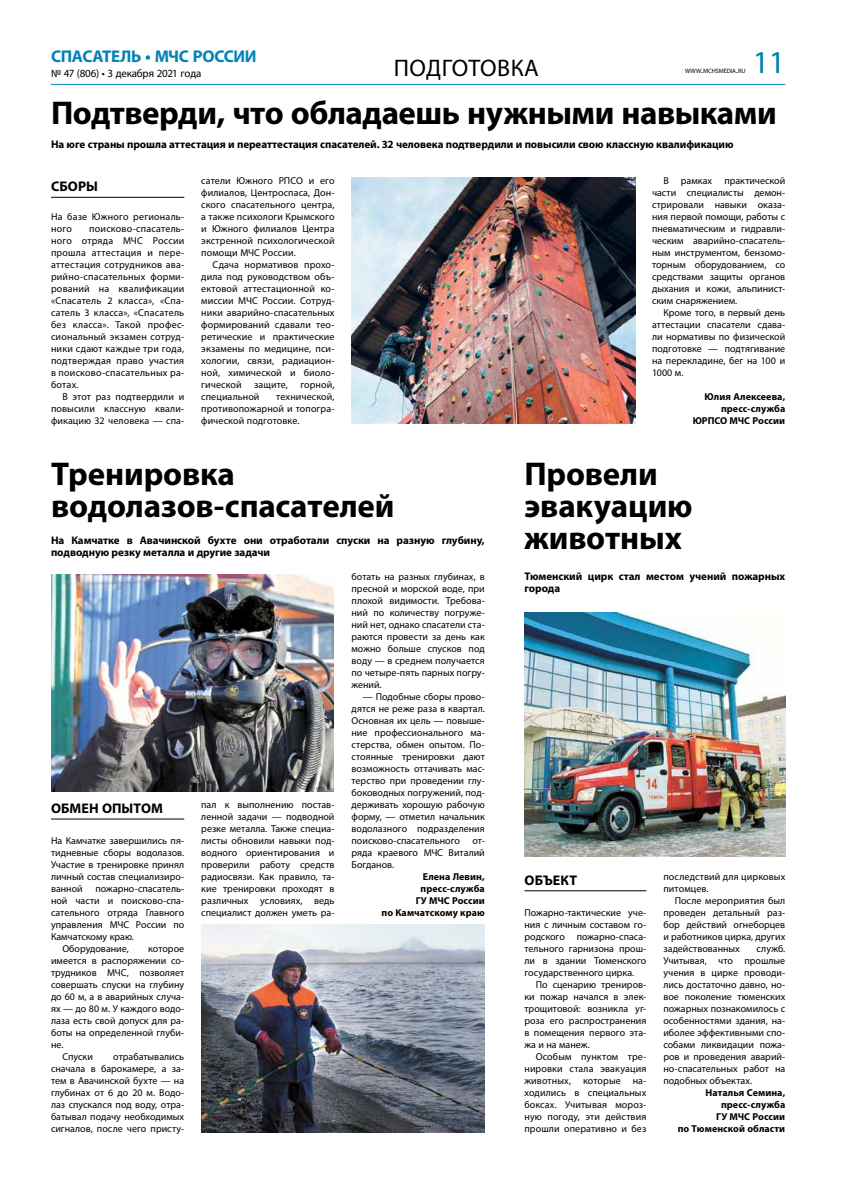
<style>
.page{position:relative;width:842px;height:1191px;background:#fff}
.page>*{position:absolute;margin:0;border:0;box-sizing:border-box;transform-origin:0 0}
.t1{font:700 33px/32px "Myriad Pro";letter-spacing:-.005em;color:#000}
.t2{font:32px "Myriad Pro";color:#0082b9}
.t3{font:24px "Myriad Pro";letter-spacing:.02em;color:#000}
.t4{font:700 17px "Myriad Pro";letter-spacing:-.02em;color:#0082b9}
.t5{font:700 14px "Myriad Pro";letter-spacing:.005em;color:#000}
.t6{font:700 11px/12px "Myriad Pro";letter-spacing:-.005em;color:#000}
.t7{font:11px "Myriad Pro";letter-spacing:-.015em;color:#000}
.t8{font:10px/12px "Myriad Pro";color:#000;text-align:justify}
.t9{font:700 10px/12px "Myriad Pro";letter-spacing:.01em;color:#000;text-align:right}
.t10{font:10px/12px "Myriad Pro";letter-spacing:.02em;color:#000}
.t11{font:6.3px "Myriad Pro";letter-spacing:-.01em;color:#000}
.s1{font-size:9px}
</style>
<div class="page">
<hr style="left:51px;top:84px;width:734px;height:1px;background:#0087bb">
<hr style="left:524px;top:890px;width:122px;height:1px;background:#000">
<hr style="left:51px;top:818px;width:133px;height:1px;background:#000">
<hr style="left:51px;top:197px;width:133px;height:1px;background:#000">
<img style="left:51px;top:574px;width:283px;height:217px">
<img style="left:524px;top:612px;width:261px;height:244px">
<img style="left:351px;top:178px;width:284px;height:246px">
<img style="left:201px;top:924px;width:284px;height:208px">
<h3 class="t4" style="left:51px;top:46px;width:207px">СПАСАТЕЛЬ • МЧС РОССИИ</h3>
<p class="t7" style="left:51px;top:67px;width:152px">№ 47 (806) • 3 декабря 2021 года</p>
<h3 class="t3" style="left:394px;top:53px;width:147px">ПОДГОТОВКА</h3>
<p class="t11" style="left:685px;top:67px;width:62px">WWW<span class="s1">.</span>MCHSMEDIA<span class="s1">.</span>RU</p>
<h2 class="t2" style="left:753px;top:42px;width:34px">11</h2>
<h1 class="t1" style="left:51px;top:96px;width:727px">Подтверди, что обладаешь нужными навыками</h1>
<p class="t6" style="left:51px;top:138px;width:684px">На юге страны прошла аттестация и переаттестация спасателей. 32 человека подтвердили и повысили свою классную квалификацию</p>
<h3 class="t5" style="left:51px;top:177px;width:48px">СБОРЫ</h3>
<p class="t10" style="left:51px;top:210px;width:135px">На базе Южного региональ&shy;ного</p>
<p class="t8" style="left:51px;top:222px;width:135px;text-indent:38px">поисково-спасатель&shy;ного отряда МЧС России прошла аттестация и пере&shy;аттестация сотрудников ава&shy;рийно-спасательных форми&shy;рований на квалификации «Спасатель 2 класса», «Спа&shy;сатель 3 класса», «Спасатель без класса». Такой профес&shy;сиональный экзамен сотруд&shy;ники сдают каждые три года, подтверждая право участия в поисково-спасательных ра&shy;ботах.</p>
<p class="t8" style="left:51px;top:390px;width:135px;text-indent:11px">В этот раз подтвердили и повысили классную квали&shy;фикацию 32 человека — спа-</p>
<p class="t8" style="left:201px;top:174px;width:135px">сатели Южного РПСО и его филиалов, Центроспаса, Дон&shy;ского спасательного центра, а также психологи Крымского и Южного филиалов Центра экстренной психологической помощи МЧС России.</p>
<p class="t8" style="left:201px;top:258px;width:135px;text-indent:11px">Сдача нормативов прохо&shy;дила под руководством объ&shy;ектовой аттестационной ко&shy;миссии МЧС России. Сотруд&shy;ники аварийно-спасательных формирований сдавали тео&shy;ретические и практические экзамены по медицине, пси&shy;хологии, связи, радиацион&shy;ной, химической и биоло&shy;гической защите, горной, специальной</p>
<p class="t8" style="left:201px;top:390px;width:135px;text-indent:75px">технической, противопожарной и топогра&shy;фической подготовке.</p>
<h1 class="t1" style="left:51px;top:456px;width:345px">Тренировка водолазов-спасателей</h1>
<p class="t6" style="left:51px;top:534px;width:435px">На Камчатке в Авачинской бухте они отработали спуски на разную глубину, подводную резку металла и другие задачи</p>
<h3 class="t5" style="left:51px;top:799px;width:113px">ОБМЕН ОПЫТОМ</h3>
<p class="t8" style="left:51px;top:834px;width:135px">На Камчатке завершились пя&shy;тидневные сборы водолазов.<br>Участие в тренировке принял личный состав специализиро&shy;ванной</p>
<p class="t8" style="left:95px;top:882px;width:90px">пожарно-спасатель-</p>
<p class="t8" style="left:51px;top:894px;width:135px">ной части и поисково-спа-</p>
<p class="t8" style="left:51px;top:906px;width:135px">сательного отряда Главного</p>
<p class="t8" style="left:51px;top:918px;width:135px">управления МЧС России по</p>
<p class="t8" style="left:51px;top:930px;width:84px">Камчатскому краю.</p>
<p class="t8" style="left:62px;top:942px;width:68px">Оборудование,</p>
<p class="t8" style="left:148px;top:942px;width:38px">которое</p>
<p class="t8" style="left:51px;top:954px;width:135px">имеется в распоряжении со-</p>
<p class="t8" style="left:51px;top:966px;width:135px">трудников МЧС, позволяет</p>
<p class="t8" style="left:51px;top:978px;width:135px">совершать спуски на глубину</p>
<p class="t8" style="left:51px;top:990px;width:135px">до 60 м, а в аварийных случа-</p>
<p class="t8" style="left:51px;top:1002px;width:135px">ях — до 80 м. У каждого водо-</p>
<p class="t8" style="left:51px;top:1014px;width:135px">лаза есть свой допуск для ра-</p>
<p class="t8" style="left:51px;top:1026px;width:135px">боты на определенной глуби-</p>
<p class="t8" style="left:51px;top:1038px;width:14px">не.</p>
<p class="t8" style="left:62px;top:1050px;width:32px">Спуски</p>
<p class="t8" style="left:51px;top:1050px;width:135px;text-indent:62px">отрабатывались сначала в барокамере, а за&shy;тем в Авачинской бухте — на глубинах от 6 до 20 м. Водо&shy;лаз спускался под воду, отра&shy;батывал подачу необходимых сигналов, после чего присту-</p>
<p class="t8" style="left:201px;top:798px;width:135px">пал к выполнению постав&shy;ленной задачи — подводной резке металла. Также специа&shy;листы обновили навыки под&shy;водного ориентирования и проверили работу средств радиосвязи. Как правило, та&shy;кие тренировки проходят в различных условиях, ведь специалист должен уметь ра-</p>
<p class="t8" style="left:352px;top:570px;width:135px">ботать на разных глубинах, в пресной и морской воде, при плохой видимости. Требова&shy;ний по количеству погруже&shy;ний нет, однако спасатели ста&shy;раются провести за день как можно больше спусков под воду — в среднем получается по четыре-пять парных погру&shy;жений.</p>
<p class="t8" style="left:352px;top:690px;width:135px;text-indent:11px">— Подобные сборы прово&shy;дятся не реже раза в квартал.<br>Основная их цель — повыше&shy;ние профессионального ма&shy;стерства, обмен опытом. По&shy;стоянные тренировки дают возможность оттачивать мас&shy;терство при проведении глу&shy;боководных погружений, под&shy;держивать хорошую рабочую форму, — отметил начальник водолазного подразделения поисково-спасательного</p>
<p class="t8" style="left:352px;top:834px;width:135px;text-indent:121px">от&shy;ряда краевого МЧС Виталий Богданов.</p>
<p class="t9" style="left:382px;top:870px;width:105px">Елена Левин, пресс-служба<br>ГУ МЧС России<br>по Камчатскому краю</p>
<p class="t8" style="left:652px;top:174px;width:135px;text-indent:11px">В рамках практической части специалисты демон&shy;стрировали навыки оказа&shy;ния первой помощи, работы с пневматическим и гидравли&shy;ческим аварийно-спасатель&shy;ным инструментом, бензомо&shy;торным оборудованием, со средствами защиты органов дыхания и кожи, альпинист&shy;ским снаряжением.</p>
<p class="t8" style="left:652px;top:306px;width:135px;text-indent:11px">Кроме того, в первый день аттестации спасатели сдава&shy;ли нормативы по физической подготовке — подтягивание на перекладине, бег на 100 и 1000 м.</p>
<p class="t9" style="left:693px;top:390px;width:94px">Юлия Алексеева, пресс-служба<br>ЮРПСО МЧС России</p>
<h1 class="t1" style="left:524px;top:456px;width:170px">Провели эвакуацию животных</h1>
<p class="t6" style="left:524px;top:570px;width:262px">Тюменский цирк стал местом учений пожарных города</p>
<h3 class="t5" style="left:525px;top:871px;width:54px">ОБЪЕКТ</h3>
<p class="t8" style="left:524px;top:906px;width:123px">Пожарно-тактические уче&shy;ния с личным составом го&shy;родского пожарно-спаса&shy;тельного гарнизона прош&shy;ли в здании Тюменского государственного цирка.</p>
<p class="t8" style="left:524px;top:978px;width:123px;text-indent:11px">По сценарию трениров&shy;ки пожар начался в элек&shy;трощитовой: возникла уг&shy;роза его распространения в помещения первого эта&shy;жа и на манеж.</p>
<p class="t8" style="left:524px;top:1050px;width:123px;text-indent:11px">Особым пунктом тре&shy;нировки стала эвакуация животных, которые на&shy;ходились в специальных боксах. Учитывая мороз&shy;ную погоду, эти действия прошли оперативно и без</p>
<p class="t8" style="left:663px;top:870px;width:123px">последствий для цирковых питомцев.</p>
<p class="t8" style="left:663px;top:894px;width:123px;text-indent:11px">После мероприятия был проведен детальный раз&shy;бор действий огнеборцев и работников цирка, других задействованных</p>
<p class="t8" style="left:663px;top:942px;width:123px;text-indent:93px">служб.<br>Учитывая, что прошлые учения в цирке проводи&shy;лись достаточно давно, но&shy;вое поколение тюменских пожарных познакомилось с особенностями здания, на&shy;иболее эффективными спо&shy;собами ликвидации пожа&shy;ров и проведения аварий&shy;но-спасательных работ на подобных объектах.</p>
<p class="t9" style="left:678px;top:1086px;width:109px">Наталья Семина, пресс-служба<br>ГУ МЧС России<br>по Тюменской области</p>
</div>
